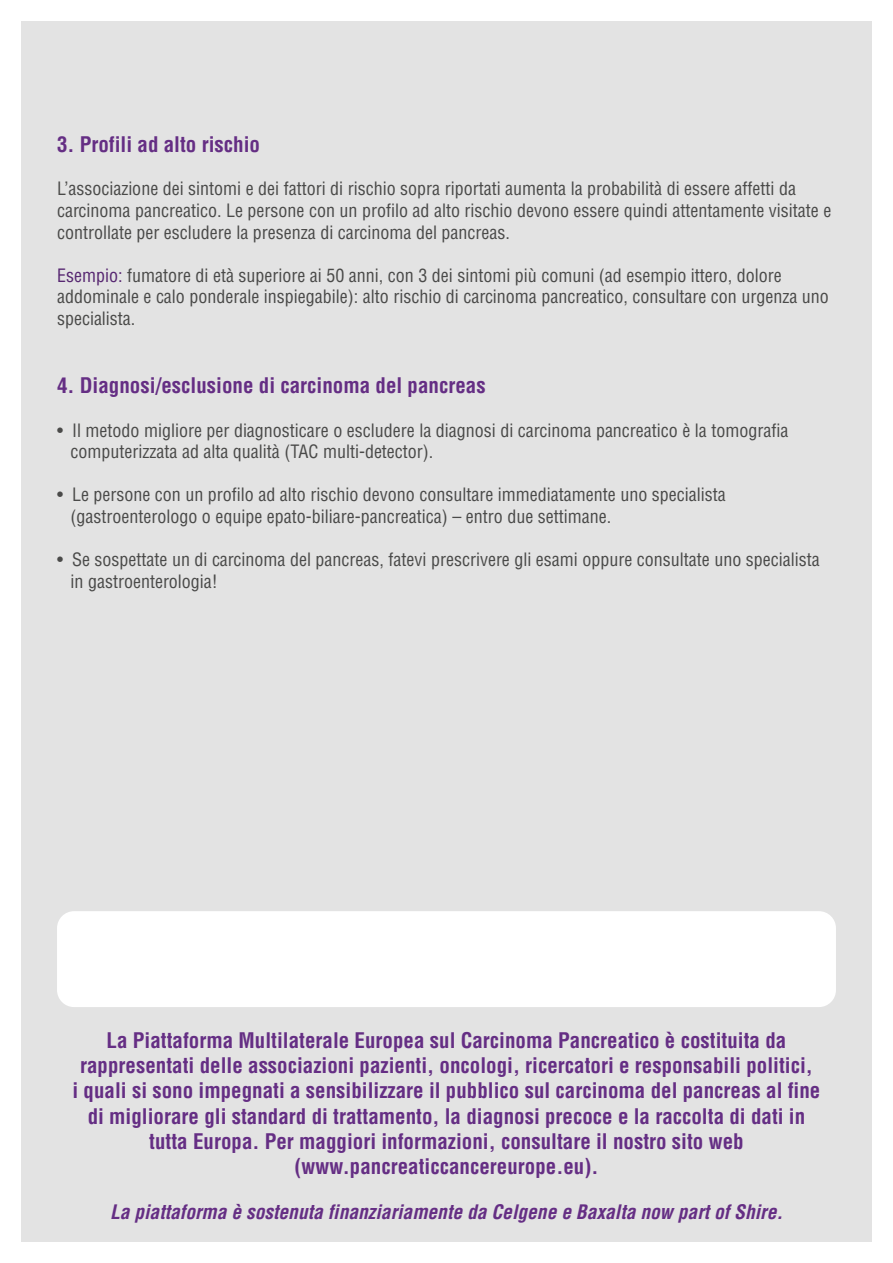
<style>
.page{position:relative;width:893px;height:1263px;background:#fff}
.page>*{position:absolute;margin:0;border:0;box-sizing:border-box;transform-origin:0 0}
.t1{font:700 condensed 21px/25.2px "Helvetica";color:#652e84;text-align:center}
.t2{font:italic 700 condensed 19.5px "Helvetica";color:#652e84}
.t3{font:condensed 18px/21.6px "Helvetica";color:#4a4a49}
.s1{color:#572771}
</style>
<div class="page">
<div style="left:21px;top:21px;width:851px;height:1221px;background:#e3e3e3"></div>
<div style="left:57px;top:911px;width:779px;height:96px;background:#fff;border-radius:17px"></div>
<p class="t1" style="left:57px;top:132px;width:205px">3. Profili ad alto rischio</p>
<p class="t3" style="left:57px;top:178px;width:776px">L’associazione dei sintomi e dei fattori di rischio sopra riportati aumenta la probabilità di essere affetti da carcinoma pancreatico. Le persone con un profilo ad alto rischio devono essere quindi attentamente visitate e controllate per escludere la presenza di carcinoma del pancreas.</p>
<p class="t3" style="left:57px;top:264px;width:773px"><span class="s1">Esempio:</span> fumatore di età superiore ai 50 anni, con 3 dei sintomi più comuni (ad esempio ittero, dolore addominale e calo ponderale inspiegabile): alto rischio di carcinoma pancreatico, consultare con urgenza uno specialista.</p>
<p class="t1" style="left:57px;top:373px;width:430px">4. Diagnosi/esclusione di carcinoma del pancreas</p>
<p class="t3" style="left:71px;top:419px;width:719px;text-indent:-14px">• Il metodo migliore per diagnosticare o escludere la diagnosi di carcinoma pancreatico è la tomografia computerizzata ad alta qualità (TAC multi-detector).</p>
<p class="t3" style="left:71px;top:484px;width:657px;text-indent:-14px">• Le persone con un profilo ad alto rischio devono consultare immediatamente uno specialista (gastroenterologo o equipe epato-biliare-pancreatica) – entro due settimane.</p>
<p class="t3" style="left:71px;top:548px;width:751px;text-indent:-14px">• Se sospettate un di carcinoma del pancreas, fatevi prescrivere gli esami oppure consultate uno specialista in gastroenterologia!</p>
<p class="t1" style="left:73px;top:1028px;width:749px">La Piattaforma Multilaterale Europea sul Carcinoma Pancreatico è costituita da rappresentati delle associazioni pazienti, oncologi, ricercatori e responsabili politici,<br>i quali si sono impegnati a sensibilizzare il pubblico sul carcinoma del pancreas al fine di migliorare gli standard di trattamento, la diagnosi precoce e la raccolta di dati in tutta Europa. Per maggiori informazioni, consultare il nostro sito web (www.pancreaticcancereurope.eu).</p>
<p class="t2" style="left:110px;top:1200px;width:674px">La piattaforma è sostenuta finanziariamente da Celgene e Baxalta now part of Shire.</p>
</div>
